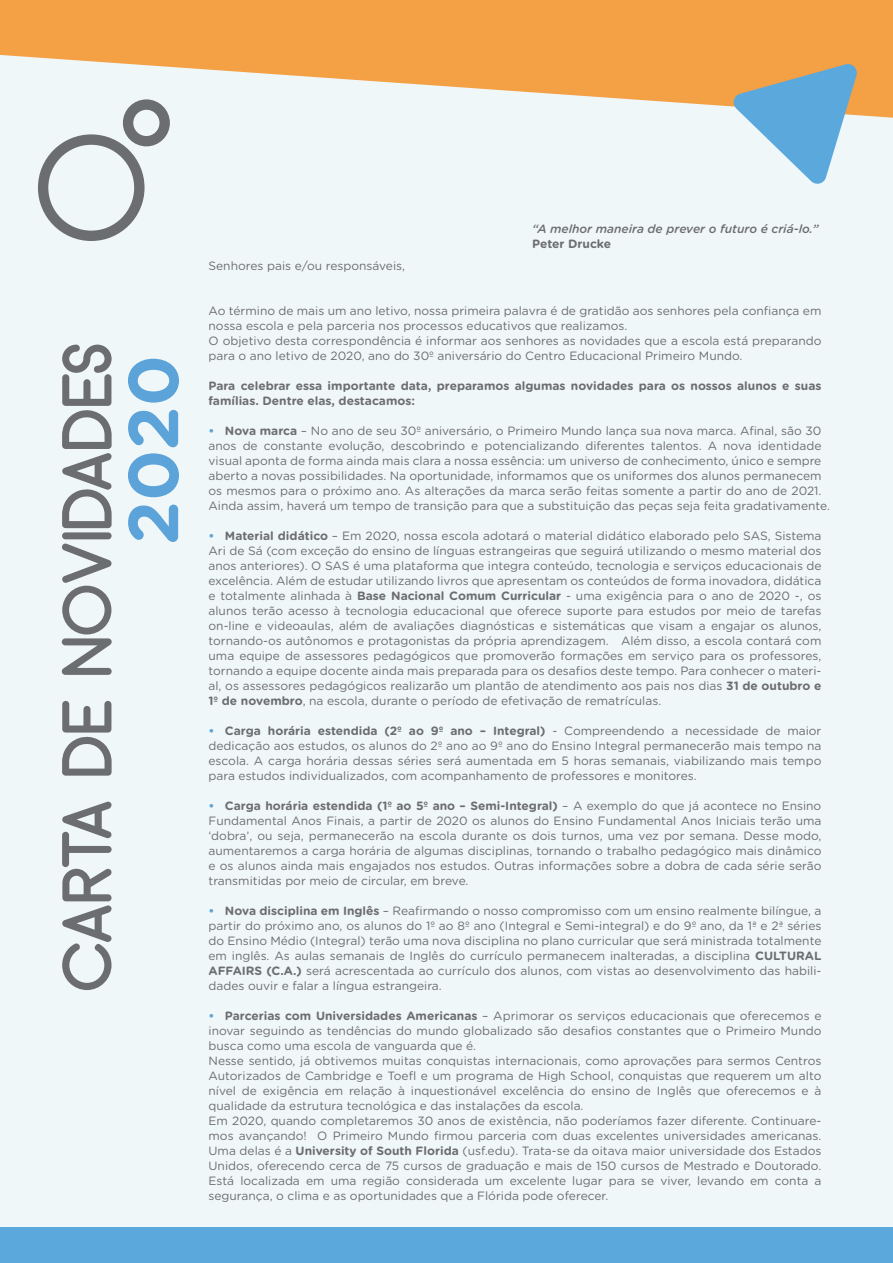
<style>
.page{position:relative;width:893px;height:1263px;background:#f0f7f9}
.page>*{position:absolute;margin:0;border:0;box-sizing:border-box;transform-origin:0 0}
.t1{font:70.5px "Arciform";color:#6c6d70}
.t2{font:700 70.5px "Gotham Rounded";color:#5ba3d9}
.t3{font:12px/15px "Gotham Rounded";color:#6c6d70;text-align:justify}
.t4{font:700 12px/15px "Gotham Rounded";color:#6c6d70}
.t5{font:italic 500 12px "Gotham Rounded";color:#6c6d70}
.s1{font-weight:700;color:#5ba3d9}
.s2{font-weight:700}
</style>
<div class="page">
<svg style="left:0;top:0;width:893px;height:118px;fill:#f4a044"></svg>
<svg style="left:731px;top:63px;width:127px;height:121px"></svg>
<div style="left:0;top:1227px;width:893px;height:36px;background:#5ba8dc"></div>
<svg style="left:38px;top:99px;width:132px;height:142px"></svg>
<h1 class="t1" style="left:43px;top:992px;width:650px;rotate:-90deg">CARTA DE NOVIDADES</h1>
<h1 class="t2" style="left:102px;top:545px;width:192px;rotate:-90deg">2020</h1>
<p class="t5" style="left:532px;top:220px;width:288px">“A melhor maneira de prever o futuro é criá-lo.”</p>
<p class="t4" style="left:532px;top:235px;width:81px">Peter Drucke</p>
<p class="t3" style="left:209px;top:257px;width:198px">Senhores pais e/ou responsáveis,</p>
<p class="t3" style="left:209px;top:302px;width:614px;text-align:left">Ao término de mais um ano letivo, nossa primeira palavra é de gratidão aos senhores pela confiança em nossa escola e pela parceria nos processos educativos que realizamos.<br>O objetivo desta correspondência é informar aos senhores as novidades que a escola está preparando para o ano letivo de 2020, ano do 30º aniversário do Centro Educacional Primeiro Mundo.</p>
<p class="t4" style="left:209px;top:377px;width:614px">Para celebrar essa importante data, preparamos algumas novidades para os nossos alunos e suas famílias. Dentre elas, destacamos:</p>
<p class="t3" style="left:209px;top:422px;width:623px;text-align:left"><span class="s1">•</span> <span class="s2">Nova marca</span> – No ano de seu 30º aniversário, o Primeiro Mundo lança sua nova marca. Afinal, são 30 anos de constante evolução, descobrindo e potencializando diferentes talentos. A nova identidade visual aponta de forma ainda mais clara a nossa essência: um universo de conhecimento, único e sempre aberto a novas possibilidades. Na oportunidade, informamos que os uniformes dos alunos permanecem os mesmos para o próximo ano. As alterações da marca serão feitas somente a partir do ano de 2021.<br>Ainda assim, haverá um tempo de transição para que a substituição das peças seja feita gradativamente.</p>
<p class="t3" style="left:209px;top:527px;width:615px"><span class="s1">•</span> <span class="s2">Material didático</span> – Em 2020, nossa escola adotará o material didático elaborado pelo SAS, Sistema Ari de Sá (com exceção do ensino de línguas estrangeiras que seguirá utilizando o mesmo material dos anos anteriores). O SAS é uma plataforma que integra conteúdo, tecnologia e serviços educacionais de excelência. Além de estudar utilizando livros que apresentam os conteúdos de forma inovadora, didática e totalmente alinhada à <span class="s2">Base Nacional Comum Curricular</span> - uma exigência para o ano de 2020 -, os alunos terão acesso à tecnologia educacional que oferece suporte para estudos por meio de tarefas on-line e videoaulas, além de avaliações diagnósticas e sistemáticas que visam a engajar os alunos, tornando-os autônomos e protagonistas da própria aprendizagem. Além disso, a escola contará com uma equipe de assessores pedagógicos que promoverão formações em serviço para os professores, tornando a equipe docente ainda mais preparada para os desafios deste tempo. Para conhecer o materi&shy;al, os assessores pedagógicos realizarão um plantão de atendimento aos pais nos dias <span class="s2">31 de outubro e 1º de novembro</span>, na escola, durante o período de efetivação de rematrículas.</p>
<p class="t3" style="left:209px;top:722px;width:614px"><span class="s1">•</span> <span class="s2">Carga horária estendida (2º ao 9º ano – Integral)</span> - Compreendendo a necessidade de maior dedicação aos estudos, os alunos do 2º ano ao 9º ano do Ensino Integral permanecerão mais tempo na escola. A carga horária dessas séries será aumentada em 5 horas semanais, viabilizando mais tempo para estudos individualizados, com acompanhamento de professores e monitores.</p>
<p class="t3" style="left:209px;top:797px;width:614px"><span class="s1">•</span> <span class="s2">Carga horária estendida (1º ao 5º ano – Semi-Integral)</span> – A exemplo do que já acontece no Ensino Fundamental Anos Finais, a partir de 2020 os alunos do Ensino Fundamental Anos Iniciais terão uma ‘dobra’, ou seja, permanecerão na escola durante os dois turnos, uma vez por semana. Desse modo, aumentaremos a carga horária de algumas disciplinas, tornando o trabalho pedagógico mais dinâmico e os alunos ainda mais engajados nos estudos. Outras informações sobre a dobra de cada série serão transmitidas por meio de circular, em breve.</p>
<p class="t3" style="left:209px;top:902px;width:614px"><span class="s1">•</span> <span class="s2">Nova disciplina em Inglês</span> – Reafirmando o nosso compromisso com um ensino realmente bilíngue, a partir do próximo ano, os alunos do 1º ao 8º ano (Integral e Semi-integral) e do 9º ano, da 1ª e 2ª séries do Ensino Médio (Integral) terão uma nova disciplina no plano curricular que será ministrada totalmente em inglês. As aulas semanais de Inglês do currículo permanecem inalteradas, a disciplina <span class="s2">CULTURAL AFFAIRS (C.A.)</span> será acrescentada ao currículo dos alunos, com vistas ao desenvolvimento das habili&shy;dades ouvir e falar a língua estrangeira.</p>
<p class="t3" style="left:209px;top:1007px;width:614px;text-align:left"><span class="s1">•</span> <span class="s2">Parcerias com Universidades Americanas</span> – Aprimorar os serviços educacionais que oferecemos e inovar seguindo as tendências do mundo globalizado são desafios constantes que o Primeiro Mundo busca como uma escola de vanguarda que é.<br>Nesse sentido, já obtivemos muitas conquistas internacionais, como aprovações para sermos Centros Autorizados de Cambridge e Toefl e um programa de High School, conquistas que requerem um alto nível de exigência em relação à inquestionável excelência do ensino de Inglês que oferecemos e à qualidade da estrutura tecnológica e das instalações da escola.<br>Em 2020, quando completaremos 30 anos de existência, não poderíamos fazer diferente. Continuare&shy;mos avançando! O Primeiro Mundo firmou parceria com duas excelentes universidades americanas.<br>Uma delas é a <span class="s2">University of South Florida</span> (usf.edu). Trata-se da oitava maior universidade dos Estados Unidos, oferecendo cerca de 75 cursos de graduação e mais de 150 cursos de Mestrado e Doutorado.<br>Está localizada em uma região considerada um excelente lugar para se viver, levando em conta a segurança, o clima e as oportunidades que a Flórida pode oferecer.</p>
</div>
